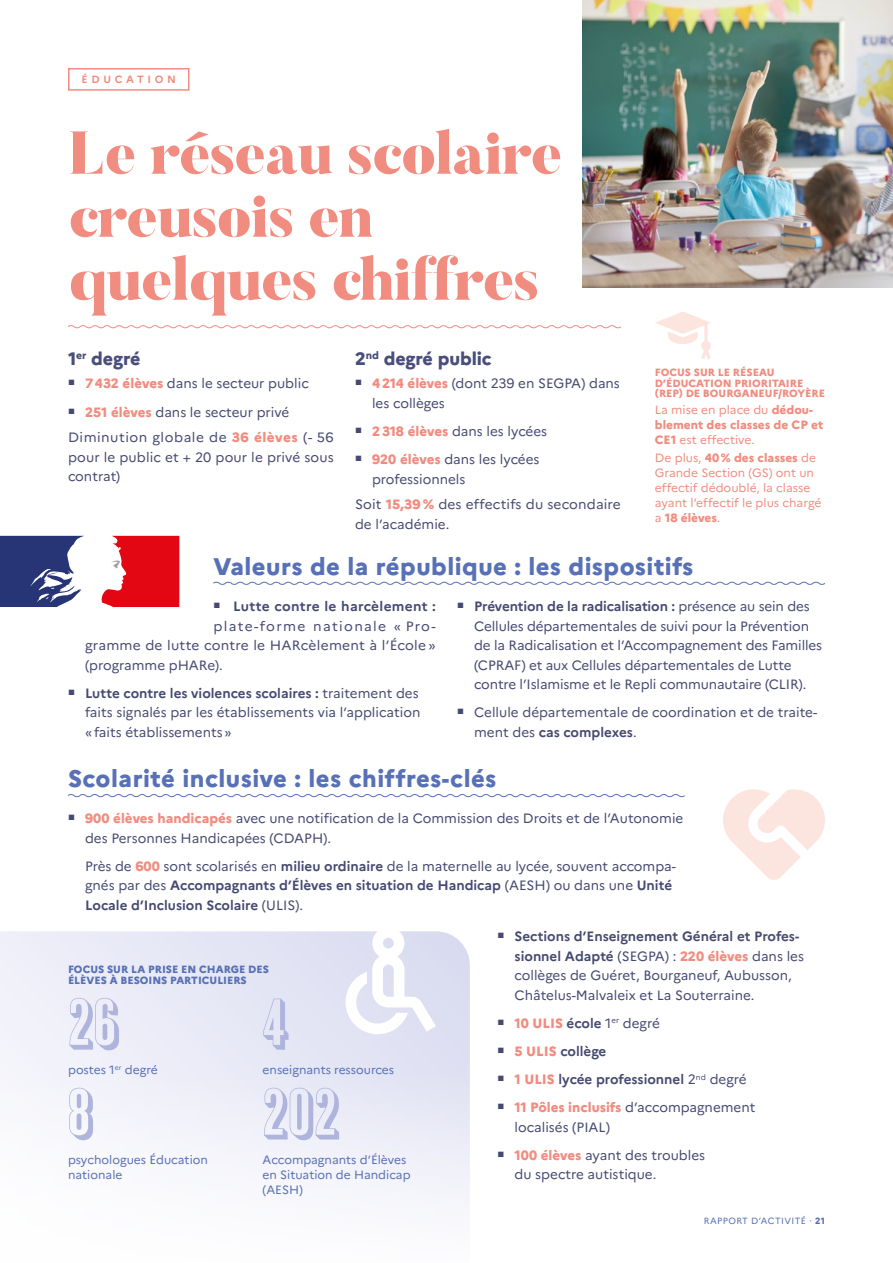
<style>
.page{position:relative;width:893px;height:1263px;background:#fff}
.page>*{position:absolute;margin:0;border:0;box-sizing:border-box;transform-origin:0 0}
.t1{font:900 60px/63px "Butler";letter-spacing:-.03em;color:#f18c80}
.t2{font:60px "Balboa Plus Primary";color:#aeb4dc}
.t3{font:800 24px "Marianne";letter-spacing:.02em;color:#5870b5}
.t4{font:800 18px "Marianne";letter-spacing:-.005em;color:#494e7b}
.t5{font:13.5px/19.5px "Marianne";color:#464971}
.t6{font:13.5px/26px "Marianne";letter-spacing:.03em;color:#464971}
.t7{font:700 13.5px "Marianne";color:#464971}
.t8{font:13.5px "Marianne";letter-spacing:.02em;color:#464971}
.t9{font:700 13.5px "Marianne";letter-spacing:.02em;color:#464971}
.t10{font:13.5px "Marianne";letter-spacing:.095em;color:#464971}
.t11{font:800 13.5px "Marianne";color:#f18c80}
.t12{font:12px/15px "Marianne";color:#5870b5}
.t13{font:12px/15px "Marianne";color:#f18c80}
.t14{font:800 12px/15px "Marianne";color:#f18c80}
.t15{font:800 10.5px/10.5px "Marianne";color:#f18c80}
.t16{font:800 10.5px/10.5px "Marianne";color:#5870b5}
.t17{font:700 10.5px "Marianne";letter-spacing:.35em;color:#f18c80}
.t18{font:9px "Marianne";letter-spacing:.05em;color:#5870b5}
.s1{font-weight:800;color:#f18c80}
.s2{font-weight:400}
.s3{font-weight:800}
.s4{font-weight:700}
.s5{font-weight:700;color:#464971}
.s6{font-weight:400;color:#464971}
</style>
<div class="page">
<img style="left:583px;top:0;width:310px;height:287px">
<div style="left:68px;top:68px;width:121px;height:23px;border:2px solid #f18c80"></div>
<svg style="left:68px;top:325px;width:553px;height:4px"></svg>
<svg style="left:655px;top:311px;width:56px;height:48px"></svg>
<svg style="left:723px;top:789px;width:102px;height:91px"></svg>
<svg style="left:67px;top:794px;width:618px;height:4px"></svg>
<svg style="left:213px;top:581px;width:613px;height:4px"></svg>
<svg style="left:0;top:536px;width:84px;height:71px"></svg>
<svg style="left:101px;top:536px;width:78px;height:71px"></svg>
<svg style="left:0;top:931px;width:470px;height:272px"></svg>
<svg style="left:345px;top:931px;width:91px;height:103px"></svg>
<p class="t17" style="left:82px;top:71px;width:96px">ÉDUCATION</p>
<h1 class="t1" style="left:68px;top:124px;width:496px">Le réseau scolaire creusois en quelques chiffres</h1>
<h3 class="t4" style="left:68px;top:344px;width:74px">1<sup>er</sup> degré</h3>
<p class="t5" style="left:68px;top:373px;width:242px"><sup>■</sup> <span class="s1">7 432 élèves</span> dans le secteur public</p>
<p class="t6" style="left:68px;top:398px;width:267px"><sup>■</sup> <span class="s1">251 élèves</span> dans le secteur privé<br>Diminution globale de <span class="s1">36 élèves</span> (- 56</p>
<p class="t5" style="left:68px;top:446px;width:267px">pour le public et + 20 pour le privé sous contrat)</p>
<h3 class="t4" style="left:355px;top:344px;width:138px">2<sup>nd</sup> degré public</h3>
<p class="t5" style="left:372px;top:373px;width:249px;text-indent:-17px"><sup>■</sup> <span class="s1">4 214 élèves</span> (dont 239 en SEGPA) dans les collèges</p>
<p class="t5" style="left:355px;top:420px;width:194px"><sup>■</sup> <span class="s1">2 318 élèves</span> dans les lycées</p>
<p class="t5" style="left:372px;top:448px;width:169px;text-indent:-17px"><sup>■</sup> <span class="s1">920 élèves</span> dans les lycées professionnels</p>
<p class="t5" style="left:355px;top:494px;width:267px">Soit <span class="s1">15,39 %</span> des effectifs du secondaire de l’académie.</p>
<p class="t15" style="left:655px;top:366px;width:172px">FOCUS SUR LE RÉSEAU<br>D’ÉDUCATION PRIORITAIRE (REP) DE BOURGANEUF/ROYÈRE</p>
<p class="t14" style="left:655px;top:402px;width:170px"><span class="s2">La mise en place du</span> dédou&shy;blement des classes de CP et<br>CE1 <span class="s2">est effective.</span></p>
<p class="t13" style="left:655px;top:449px;width:168px">De plus, <span class="s3">40 % des classes</span> de<br>Grande Section (GS) ont un effectif dédoublé, la classe ayant l’effectif le plus chargé a <span class="s3">18 élèves</span>.</p>
<h2 class="t3" style="left:213px;top:547px;width:481px">Valeurs de la république : les dispositifs</h2>
<p class="t9" style="left:213px;top:596px;width:224px"><sup>■</sup> Lutte contre le harcèlement :</p>
<p class="t10" style="left:213px;top:615px;width:224px">plate-forme nationale « Pro-</p>
<p class="t8" style="left:85px;top:635px;width:352px">gramme de lutte contre le HARcèlement à l’École »</p>
<p class="t5" style="left:85px;top:654px;width:137px">(programme pHARe).</p>
<p class="t5" style="left:85px;top:682px;width:337px;text-indent:-17px"><sup>■</sup> <span class="s4">Lutte contre les violences scolaires :</span> traitement des faits signalés par les établissements via l’application « faits établissements »</p>
<p class="t5" style="left:474px;top:595px;width:350px;text-indent:-17px"><sup>■</sup> <span class="s4">Prévention de la radicalisation :</span> présence au sein des Cellules départementales de suivi pour la Prévention de la Radicalisation et l’Accompagnement des Familles (CPRAF) et aux Cellules départementales de Lutte contre l’Islamisme et le Repli communautaire (CLIR).</p>
<p class="t5" style="left:474px;top:701px;width:345px;text-indent:-17px"><sup>■</sup> Cellule départementale de coordination et de traite&shy;ment des <span class="s4">cas complexes</span>.</p>
<h2 class="t3" style="left:68px;top:760px;width:430px">Scolarité inclusive : les chiffres-clés</h2>
<p class="t5" style="left:85px;top:808px;width:600px;text-indent:-17px"><sup>■</sup> <span class="s1">900 élèves handicapés</span> avec une notification de la Commission des Droits et de l’Autonomie des Personnes Handicapées (CDAPH).</p>
<p class="t5" style="left:85px;top:855px;width:592px">Près de <span class="s1">600</span> sont scolarisés en <span class="s4">milieu ordinaire</span> de la maternelle au lycée, souvent accompa&shy;gnés par des <span class="s4">Accompagnants d’Élèves en situation de Handicap</span> (AESH) ou dans une <span class="s4">Unité<br>Locale d’Inclusion Scolaire</span> (ULIS).</p>
<p class="t16" style="left:68px;top:963px;width:202px">FOCUS SUR LA PRISE EN CHARGE DES<br>ÉLÈVES À BESOINS PARTICULIERS</p>
<h1 class="t2" style="left:68px;top:988px;width:54px">26</h1>
<p class="t12" style="left:68px;top:1061px;width:91px">postes 1<sup>er</sup> degré</p>
<h1 class="t2" style="left:68px;top:1078px;width:27px">8</h1>
<p class="t12" style="left:68px;top:1151px;width:141px">psychologues Éducation nationale</p>
<h1 class="t2" style="left:263px;top:988px;width:28px">4</h1>
<p class="t12" style="left:263px;top:1061px;width:133px">enseignants ressources</p>
<h1 class="t2" style="left:263px;top:1078px;width:79px">202</h1>
<p class="t12" style="left:263px;top:1151px;width:150px">Accompagnants d’Élèves en Situation de Handicap (AESH)</p>
<p class="t5" style="left:514px;top:926px;width:291px;text-indent:-17px"><sup>■</sup> <span class="s4">Sections d’Enseignement Général et Profes&shy;sionnel Adapté</span> (SEGPA) : <span class="s1">220 élèves</span> dans les collèges de Guéret, Bourganeuf, Aubusson, Châtelus-Malvaleix et La Souterraine.</p>
<p class="t11" style="left:497px;top:1013px;width:164px"><sup>■</sup> 10 ULIS <span class="s5">école</span> <span class="s6">1</span><sup>er</sup> <span class="s6">degré</span></p>
<p class="t7" style="left:497px;top:1041px;width:110px"><sup>■</sup> <span class="s1">5 ULIS</span> collège</p>
<p class="t7" style="left:497px;top:1069px;width:251px"><sup>■</sup> <span class="s1">1 ULIS</span> lycée professionnel <span class="s2">2</span><sup>nd</sup> <span class="s2">degré</span></p>
<p class="t5" style="left:514px;top:1096px;width:242px;text-indent:-17px"><sup>■</sup> <span class="s1">11 Pôles inclusifs</span> d’accompagnement localisés (PIAL)</p>
<p class="t5" style="left:514px;top:1144px;width:192px;text-indent:-17px"><sup>■</sup> <span class="s1">100 élèves</span> ayant des troubles du spectre autistique.</p>
<p class="t18" style="left:704px;top:1213px;width:123px">RAPPORT D’ACTIVITÉ · <span class="s3">21</span></p>
</div>
